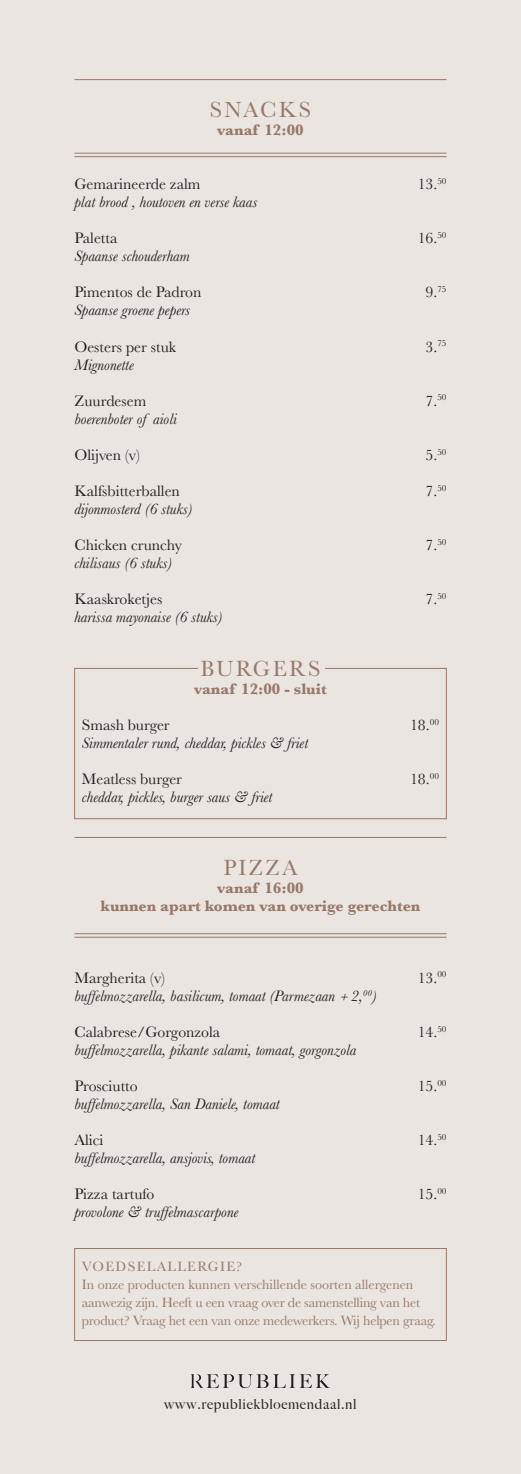
<style>
.page{position:relative;width:521px;height:1474px;background:#fff}
.page>*{position:absolute;margin:0;border:0;box-sizing:border-box;transform-origin:0 0}
.t1{font:22.75px "Baskerville";letter-spacing:.1em;color:#987868}
.t2{font:italic 15.75px "Baskerville";color:#231f20}
.t3{font:15.75px "Baskerville";color:#231f20}
.t4{font:700 15.75px/18px "Baskerville";color:#987868;text-align:center}
.t5{font:14px/18px "Baskerville";letter-spacing:-.015em;color:#987868}
.t6{font:500 14px "Big Caslon";letter-spacing:.05em;color:#231f20}
.s1{font-size:12.25px}
</style>
<div class="page">
<div style="left:0;top:0;width:521px;height:1473px;background:#eae5e0"></div>
<svg style="left:191px;top:1374px;width:138px;height:13px"></svg>
<hr style="left:74px;top:153px;width:372px;height:1px;background:#987868">
<hr style="left:74px;top:933px;width:372px;height:1px;background:#987868">
<hr style="left:74px;top:156px;width:372px;height:1px;background:#987868">
<hr style="left:74px;top:937px;width:372px;height:1px;background:#987868">
<hr style="left:74px;top:79px;width:372px;height:1px;background:#987868">
<hr style="left:74px;top:837px;width:372px;height:1px;background:#987868">
<div style="left:74px;top:668px;width:372px;height:151px;border:1px solid #987868"></div>
<div style="left:198px;top:651px;width:127px;height:43px;background:#eae5e0"></div>
<div style="left:74px;top:1248px;width:372px;height:92px;border:1px solid #987868"></div>
<p class="t1" style="left:210px;top:95px;width:103px">SNACKS</p>
<p class="t4" style="left:217px;top:121px;width:88px">vanaf 12:00</p>
<p class="t3" style="left:74px;top:174px;width:128px">Gemarineerde zalm</p>
<p class="t3" style="left:418px;top:174px;width:30px">13.<sup>50</sup></p>
<p class="t2" style="left:74px;top:192px;width:184px">plat brood , houtoven en verse kaas</p>
<p class="t3" style="left:74px;top:228px;width:45px">Paletta</p>
<p class="t3" style="left:418px;top:228px;width:30px">16.<sup>50</sup></p>
<p class="t2" style="left:74px;top:246px;width:117px">Spaanse schouderham</p>
<p class="t3" style="left:74px;top:282px;width:129px">Pimentos de Padron</p>
<p class="t3" style="left:425px;top:282px;width:22px">9.<sup>75</sup></p>
<p class="t2" style="left:74px;top:300px;width:117px">Spaanse groene pepers</p>
<p class="t3" style="left:74px;top:336px;width:103px">Oesters per stuk</p>
<p class="t3" style="left:425px;top:336px;width:22px">3.<sup>75</sup></p>
<p class="t2" style="left:74px;top:354px;width:61px">Mignonette</p>
<p class="t3" style="left:74px;top:390px;width:73px">Zuurdesem</p>
<p class="t3" style="left:425px;top:390px;width:22px">7.<sup>50</sup></p>
<p class="t2" style="left:74px;top:408px;width:104px">boerenboter of aioli</p>
<p class="t3" style="left:74px;top:444px;width:67px">Olijven (v)</p>
<p class="t3" style="left:425px;top:444px;width:22px">5.<sup>50</sup></p>
<p class="t3" style="left:74px;top:480px;width:107px">Kalfsbitterballen</p>
<p class="t3" style="left:425px;top:480px;width:22px">7.<sup>50</sup></p>
<p class="t2" style="left:74px;top:498px;width:119px">dijonmosterd (6 stuks)</p>
<p class="t3" style="left:74px;top:535px;width:109px">Chicken crunchy</p>
<p class="t3" style="left:425px;top:535px;width:22px">7.<sup>50</sup></p>
<p class="t2" style="left:74px;top:552px;width:99px">chilisaus (6 stuks)</p>
<p class="t3" style="left:74px;top:589px;width:89px">Kaaskroketjes</p>
<p class="t3" style="left:425px;top:589px;width:22px">7.<sup>50</sup></p>
<p class="t2" style="left:74px;top:606px;width:150px">harissa mayonaise (6 stuks)</p>
<p class="t1" style="left:200px;top:654px;width:121px">BURGERS</p>
<p class="t4" style="left:194px;top:680px;width:134px">vanaf 12:00 - sluit</p>
<p class="t3" style="left:82px;top:715px;width:89px">Smash burger</p>
<p class="t3" style="left:410px;top:715px;width:30px">18.<sup>00</sup></p>
<p class="t2" style="left:82px;top:732px;width:228px">Simmentaler rund, cheddar, pickles &amp; friet</p>
<p class="t3" style="left:82px;top:769px;width:102px">Meatless burger</p>
<p class="t3" style="left:410px;top:769px;width:30px">18.<sup>00</sup></p>
<p class="t2" style="left:82px;top:786px;width:192px">cheddar, pickles, burger saus &amp; friet</p>
<p class="t1" style="left:223px;top:852px;width:76px">PIZZA</p>
<p class="t4" style="left:100px;top:878px;width:321px">vanaf 16:00<br>kunnen apart komen van overige gerechten</p>
<p class="t3" style="left:74px;top:967px;width:92px">Margherita (v)</p>
<p class="t3" style="left:418px;top:967px;width:30px">13.<sup>00</sup></p>
<p class="t2" style="left:74px;top:985px;width:304px">buffelmozzarella, basilicum, tomaat (Parmezaan <span class="s1">+</span> 2,<sup>00</sup>)</p>
<p class="t3" style="left:74px;top:1021px;width:147px">Calabrese/Gorgonzola</p>
<p class="t3" style="left:418px;top:1021px;width:30px">14.<sup>50</sup></p>
<p class="t2" style="left:74px;top:1039px;width:284px">buffelmozzarella, pikante salami, tomaat, gorgonzola</p>
<p class="t3" style="left:74px;top:1075px;width:65px">Prosciutto</p>
<p class="t3" style="left:418px;top:1075px;width:30px">15.<sup>00</sup></p>
<p class="t2" style="left:74px;top:1093px;width:207px">buffelmozzarella, San Daniele, tomaat</p>
<p class="t3" style="left:74px;top:1129px;width:31px">Alici</p>
<p class="t3" style="left:418px;top:1129px;width:30px">14.<sup>50</sup></p>
<p class="t2" style="left:74px;top:1147px;width:182px">buffelmozzarella, ansjovis, tomaat</p>
<p class="t3" style="left:74px;top:1183px;width:82px">Pizza tartufo</p>
<p class="t3" style="left:418px;top:1183px;width:30px">15.<sup>00</sup></p>
<p class="t2" style="left:74px;top:1201px;width:166px">provolone &amp; truffelmascarpone</p>
<p class="t5" style="left:82px;top:1257px;width:356px">VOEDSELALLERGIE?<br>In onze producten kunnen verschillende soorten allergenen aanwezig zijn. Heeft u een vraag over de samenstelling van het product? Vraag het een van onze medewerkers. Wij helpen graag.</p>
<p class="t6" style="left:164px;top:1392px;width:194px">www.republiekbloemendaal.nl</p>
</div>
